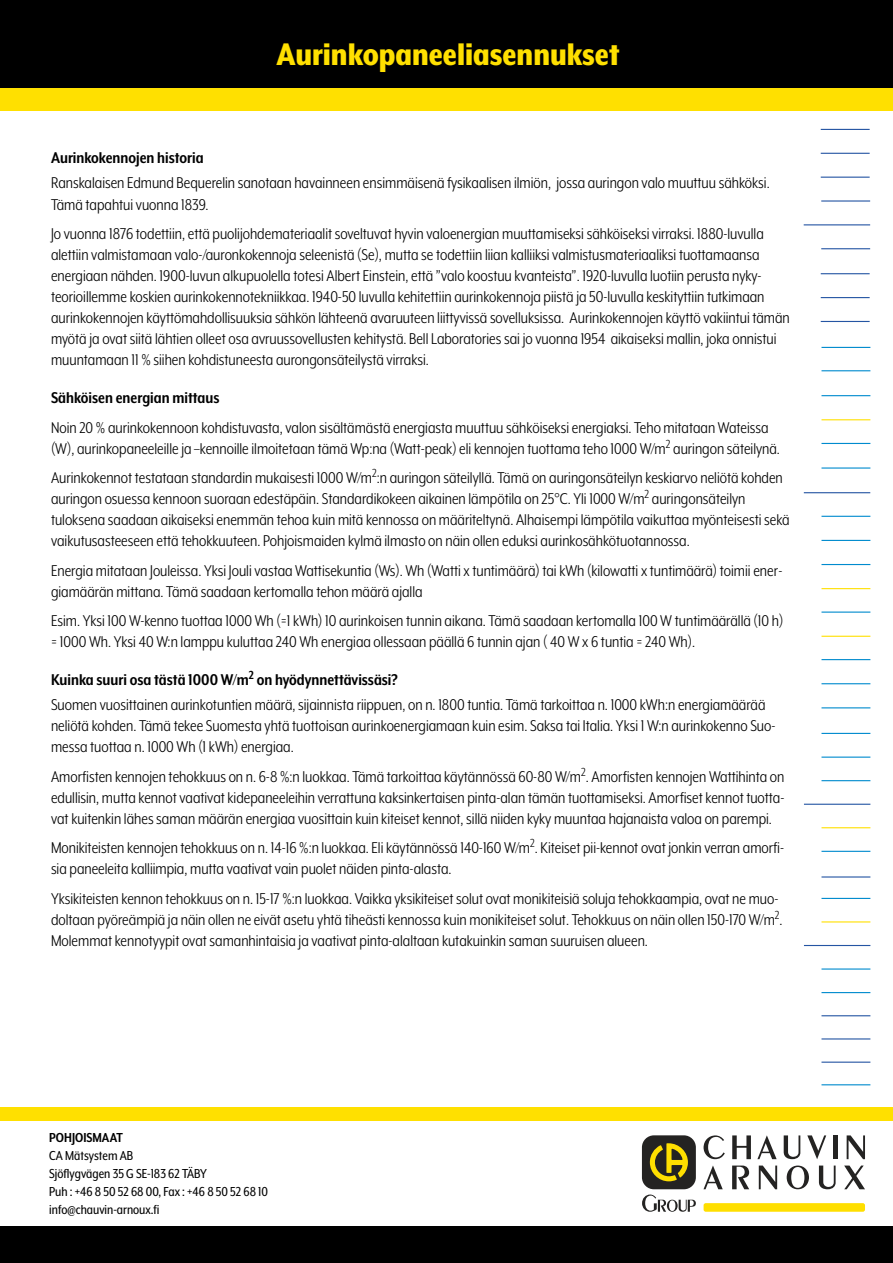
<style>
.page{position:relative;width:893px;height:1263px;background:#fff}
.page>*{position:absolute;margin:0;border:0;box-sizing:border-box;transform-origin:0 0}
.t1{font:800 36px "Mr Eaves XL Mod Nar OT";color:#ffe000}
.t2{font:18px/21px "Mr Eaves XL Mod Nar OT";color:#000}
.t3{font:700 18px "Mr Eaves XL Mod Nar OT";color:#000}
.t4{font:15px/18px "Mr Eaves XL Mod Nar OT";color:#000}
.t5{font:700 15px "Mr Eaves XL Mod Nar OT";color:#000}
.s1{font-weight:700}
</style>
<div class="page">
<div style="left:0;top:87px;width:893px;height:23px;background:#ffe000"></div>
<div style="left:0;top:1107px;width:893px;height:13px;background:#ffe000"></div>
<div style="left:0;top:0;width:893px;height:87px;background:#000"></div>
<div style="left:0;top:1227px;width:893px;height:36px;background:#000"></div>
<div style="left:642px;top:1135px;width:54px;height:54px;background:#242322;border-radius:12px"></div>
<svg style="left:650px;top:1143px;width:38px;height:38px"></svg>
<svg style="left:704px;top:1135px;width:21px;height:24px"></svg>
<svg style="left:732px;top:1135px;width:19px;height:24px"></svg>
<svg style="left:757px;top:1135px;width:20px;height:24px"></svg>
<svg style="left:784px;top:1135px;width:16px;height:24px"></svg>
<svg style="left:807px;top:1135px;width:19px;height:24px"></svg>
<div style="left:833px;top:1135px;width:5px;height:24px;background:#242322"></div>
<svg style="left:847px;top:1135px;width:18px;height:24px"></svg>
<svg style="left:703px;top:1165px;width:20px;height:24px"></svg>
<svg style="left:732px;top:1165px;width:17px;height:24px"></svg>
<svg style="left:759px;top:1165px;width:18px;height:24px"></svg>
<svg style="left:787px;top:1165px;width:22px;height:24px"></svg>
<svg style="left:819px;top:1165px;width:17px;height:24px"></svg>
<svg style="left:844px;top:1165px;width:21px;height:24px"></svg>
<svg style="left:642px;top:1194px;width:54px;height:18px"></svg>
<div style="left:704px;top:1203px;width:161px;height:9px;background:#ffdf00;border-radius:2px"></div>
<hr style="left:821px;top:443px;width:49px;height:1px;background:#008bce">
<hr style="left:821px;top:467px;width:49px;height:2px;background:#008bce">
<hr style="left:821px;top:968px;width:49px;height:1px;background:#008bce">
<hr style="left:821px;top:516px;width:49px;height:1px;background:#008bce">
<hr style="left:821px;top:540px;width:49px;height:1px;background:#008bce">
<hr style="left:821px;top:564px;width:49px;height:1px;background:#008bce">
<hr style="left:821px;top:588px;width:49px;height:1px;background:#ffe000">
<hr style="left:821px;top:611px;width:49px;height:2px;background:#008bce">
<hr style="left:821px;top:636px;width:49px;height:1px;background:#ffe000">
<hr style="left:821px;top:659px;width:49px;height:1px;background:#008bce">
<hr style="left:821px;top:683px;width:49px;height:1px;background:#008bce">
<hr style="left:821px;top:707px;width:49px;height:1px;background:#008bce">
<hr style="left:821px;top:419px;width:49px;height:1px;background:#ffe000">
<hr style="left:821px;top:733px;width:49px;height:1px;background:#008bce">
<hr style="left:821px;top:756px;width:49px;height:2px;background:#008bce">
<hr style="left:821px;top:780px;width:49px;height:1px;background:#008bce">
<hr style="left:821px;top:395px;width:49px;height:1px;background:#008bce">
<hr style="left:821px;top:200px;width:49px;height:2px;background:#2555a3">
<hr style="left:821px;top:129px;width:49px;height:1px;background:#2555a3">
<hr style="left:821px;top:273px;width:49px;height:1px;background:#2555a3">
<hr style="left:804px;top:224px;width:66px;height:1px;background:#2555a3">
<hr style="left:821px;top:153px;width:49px;height:1px;background:#2555a3">
<hr style="left:821px;top:297px;width:49px;height:1px;background:#2555a3">
<hr style="left:821px;top:248px;width:49px;height:1px;background:#2555a3">
<hr style="left:821px;top:177px;width:49px;height:1px;background:#2555a3">
<hr style="left:821px;top:321px;width:49px;height:1px;background:#2555a3">
<hr style="left:821px;top:370px;width:49px;height:1px;background:#008bce">
<hr style="left:821px;top:347px;width:49px;height:1px;background:#008bce">
<hr style="left:804px;top:804px;width:66px;height:1px;background:#2555a3">
<hr style="left:821px;top:827px;width:49px;height:1px;background:#ffe000">
<hr style="left:821px;top:851px;width:49px;height:1px;background:#008bce">
<hr style="left:821px;top:898px;width:49px;height:1px;background:#008bce">
<hr style="left:821px;top:921px;width:49px;height:1px;background:#ffe000">
<hr style="left:804px;top:945px;width:66px;height:1px;background:#2555a3">
<hr style="left:804px;top:492px;width:66px;height:1px;background:#2555a3">
<hr style="left:821px;top:992px;width:49px;height:1px;background:#008bce">
<hr style="left:821px;top:876px;width:49px;height:1px;background:#2555a3">
<hr style="left:821px;top:1015px;width:49px;height:1px;background:#2555a3">
<hr style="left:821px;top:1038px;width:49px;height:1px;background:#2555a3">
<hr style="left:821px;top:1061px;width:49px;height:2px;background:#2555a3">
<hr style="left:821px;top:1084px;width:49px;height:1px;background:#008bce">
<h1 class="t1" style="left:276px;top:36px;width:345px">Aurinkopaneeliasennukset</h1>
<p class="t3" style="left:51px;top:149px;width:154px">Aurinkokennojen historia</p>
<p class="t2" style="left:51px;top:173px;width:720px">Ranskalaisen Edmund Bequerelin sanotaan havainneen ensimmäisenä fysikaalisen ilmiön, jossa auringon valo muuttuu sähköksi.<br>Tämä tapahtui vuonna 1839.</p>
<p class="t2" style="left:51px;top:223px;width:740px">Jo vuonna 1876 todettiin, että puolijohdemateriaalit soveltuvat hyvin valoenergian muuttamiseksi sähköiseksi virraksi. 1880-luvulla alettiin valmistamaan valo-/auronkokennoja seleenistä (Se), mutta se todettiin liian kalliiksi valmistusmateriaaliksi tuottamaansa energiaan nähden. 1900-luvun alkupuolella totesi Albert Einstein, että ”valo koostuu kvanteista”. 1920-luvulla luotiin perusta nyky&shy;teorioillemme koskien aurinkokennotekniikkaa. 1940-50 luvulla kehitettiin aurinkokennoja piistä ja 50-luvulla keskityttiin tutkimaan aurinkokennojen käyttömahdollisuuksia sähkön lähteenä avaruuteen liittyvissä sovelluksissa. Aurinkokennojen käyttö vakiintui tämän myötä ja ovat siitä lähtien olleet osa avruussovellusten kehitystä. Bell Laboratories sai jo vuonna 1954 aikaiseksi mallin, joka onnistui muuntamaan 11 % siihen kohdistuneesta aurongonsäteilystä virraksi.</p>
<p class="t3" style="left:51px;top:389px;width:170px">Sähköisen energian mittaus</p>
<p class="t2" style="left:51px;top:417px;width:730px">Noin 20 % aurinkokennoon kohdistuvasta, valon sisältämästä energiasta muuttuu sähköiseksi energiaksi. Teho mitataan Wateissa (W), aurinkopaneeleille ja –kennoille ilmoitetaan tämä Wp:na (Watt-peak) eli kennojen tuottama teho 1000 W/m<sup>2</sup> auringon säteilynä.</p>
<p class="t2" style="left:51px;top:467px;width:740px">Aurinkokennot testataan standardin mukaisesti 1000 W/m<sup>2</sup>:n auringon säteilyllä. Tämä on auringonsäteilyn keskiarvo neliötä kohden auringon osuessa kennoon suoraan edestäpäin. Standardikokeen aikainen lämpötila on 25°C. Yli 1000 W/m<sup>2</sup> auringonsäteilyn tuloksena saadaan aikaiseksi enemmän tehoa kuin mitä kennossa on määriteltynä. Alhaisempi lämpötila vaikuttaa myönteisesti sekä vaikutusasteeseen että tehokkuuteen. Pohjoismaiden kylmä ilmasto on näin ollen eduksi aurinkosähkötuotannossa.</p>
<p class="t2" style="left:51px;top:560px;width:733px">Energia mitataan Jouleissa. Yksi Jouli vastaa Wattisekuntia (Ws). Wh (Watti x tuntimäärä) tai kWh (kilowatti x tuntimäärä) toimii ener&shy;giamäärän mittana. Tämä saadaan kertomalla tehon määrä ajalla</p>
<p class="t2" style="left:51px;top:610px;width:734px">Esim. Yksi 100 W-kenno tuottaa 1000 Wh (=1 kWh) 10 aurinkoisen tunnin aikana. Tämä saadaan kertomalla 100 W tuntimäärällä (10 h) = 1000 Wh. Yksi 40 W:n lamppu kuluttaa 240 Wh energiaa ollessaan päällä 6 tunnin ajan ( 40 W x 6 tuntia = 240 Wh).</p>
<p class="t2" style="left:51px;top:667px;width:716px;line-height:25.2px"><span class="s1">Kuinka suuri osa tästä 1000 W/m</span><sup>2</sup> <span class="s1">on hyödynnettävissäsi?<br></span>Suomen vuosittainen aurinkotuntien määrä, sijainnista riippuen, on n. 1800 tuntia. Tämä tarkoittaa n. 1000 kWh:n energiamäärää</p>
<p class="t2" style="left:51px;top:715px;width:726px">neliötä kohden. Tämä tekee Suomesta yhtä tuottoisan aurinkoenergiamaan kuin esim. Saksa tai Italia. Yksi 1 W:n aurinkokenno Suo&shy;messa tuottaa n. 1000 Wh (1 kWh) energiaa.</p>
<p class="t2" style="left:51px;top:766px;width:735px;text-align:justify">Amorfisten kennojen tehokkuus on n. 6-8 %:n luokkaa. Tämä tarkoittaa käytännössä 60-80 W/m<sup>2</sup>. Amorfisten kennojen Wattihinta on edullisin, mutta kennot vaativat kidepaneeleihin verrattuna kaksinkertaisen pinta-alan tämän tuottamiseksi. Amorfiset kennot tuotta&shy;vat kuitenkin lähes saman määrän energiaa vuosittain kuin kiteiset kennot, sillä niiden kyky muuntaa hajanaista valoa on parempi.</p>
<p class="t2" style="left:51px;top:837px;width:735px">Monikiteisten kennojen tehokkuus on n. 14-16 %:n luokkaa. Eli käytännössä 140-160 W/m<sup>2</sup>. Kiteiset pii-kennot ovat jonkin verran amorfi&shy;sia paneeleita kalliimpia, mutta vaativat vain puolet näiden pinta-alasta.</p>
<p class="t2" style="left:51px;top:888px;width:733px">Yksikiteisten kennon tehokkuus on n. 15-17 %:n luokkaa. Vaikka yksikiteiset solut ovat monikiteisiä soluja tehokkaampia, ovat ne muo&shy;doltaan pyöreämpiä ja näin ollen ne eivät asetu yhtä tiheästi kennossa kuin monikiteiset solut. Tehokkuus on näin ollen 150-170 W/m<sup>2</sup>.<br>Molemmat kennotyypit ovat samanhintaisia ja vaativat pinta-alaltaan kutakuinkin saman suuruisen alueen.</p>
<p class="t5" style="left:49px;top:1130px;width:75px">POHJOISMAAT</p>
<p class="t4" style="left:49px;top:1146px;width:220px">CA Mätsystem AB<br>Sjöflygvägen 35 G SE-183 62 TÄBY<br>Puh : +46 8 50 52 68 00, Fax : +46 8 50 52 68 10 info@chauvin-arnoux.fi</p>
</div>
